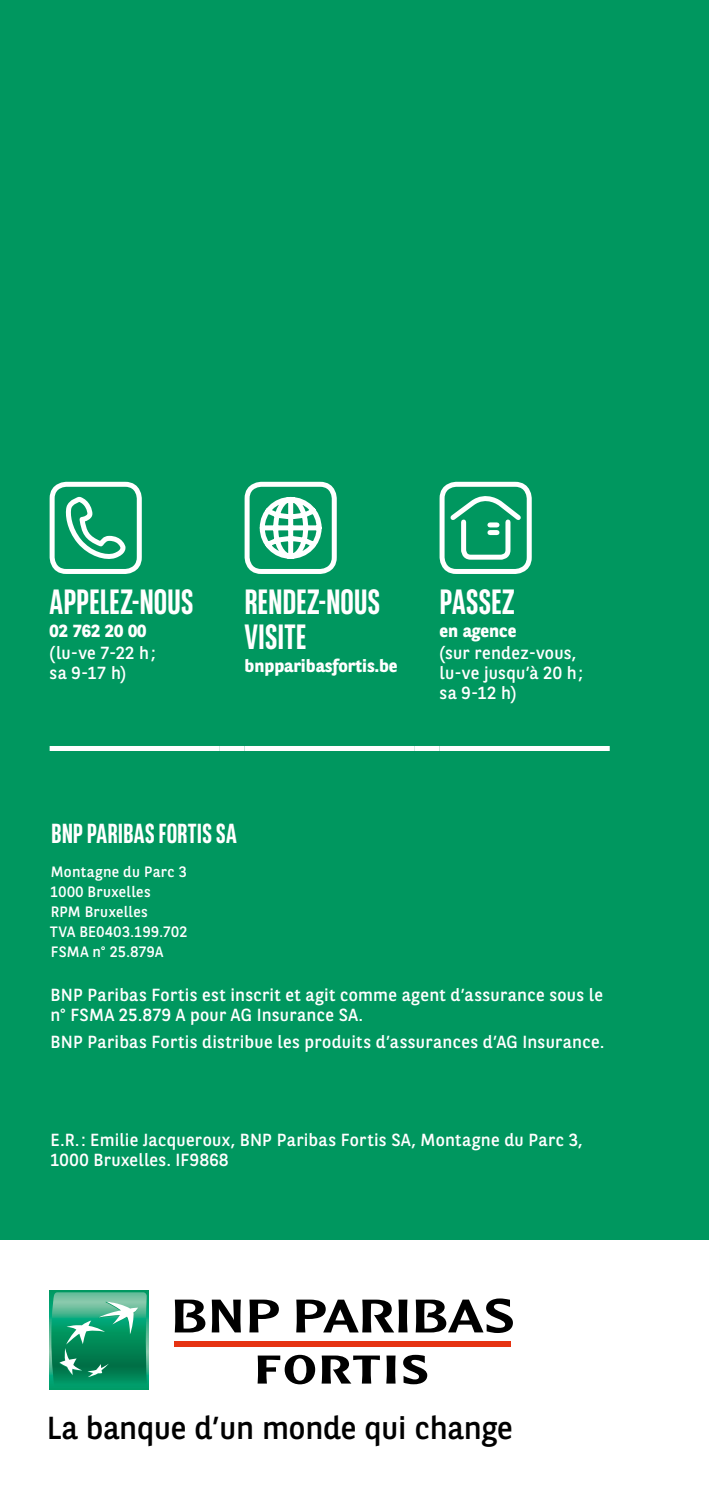
<style>
.page{position:relative;width:709px;height:1489px;background:#fff}
.page>*{position:absolute;margin:0;border:0;box-sizing:border-box;transform-origin:0 0}
.t1{font:700 35px/35px "BNPP Sans Condensed";letter-spacing:-.005em;color:#fff}
.t2{font:31.75px "BNPP Sans";letter-spacing:-.005em;color:#000}
.t3{font:700 27.5px "BNPP Sans Condensed";color:#fff}
.t4{font:17.5px/20px "BNPP Sans";letter-spacing:.02em;color:#fff}
.t5{font:700 17.5px "BNPP Sans";color:#fff}
.t6{font:15px/20px "BNPP Sans";letter-spacing:.025em;color:#fff}
</style>
<div class="page">
<div style="left:0;top:0;width:709px;height:1240px;background:#00975f"></div>
<div style="left:50px;top:1290px;width:99px;height:99px;background:linear-gradient(to right,#009c6a,#009c6a)"></div>
<svg style="left:51px;top:1292px;width:96px;height:94px;background:#2fa078"></svg>
<div style="left:175px;top:1341px;width:336px;height:5px;background:#e63312"></div>
<svg style="left:175px;top:1299px;width:30px;height:33px"></svg>
<svg style="left:212px;top:1299px;width:29px;height:33px"></svg>
<svg style="left:249px;top:1299px;width:30px;height:33px"></svg>
<svg style="left:296px;top:1299px;width:111px;height:33px"></svg>
<svg style="left:415px;top:1298px;width:98px;height:34px"></svg>
<svg style="left:257px;top:1354px;width:58px;height:30px"></svg>
<svg style="left:321px;top:1355px;width:59px;height:28px"></svg>
<svg style="left:386px;top:1355px;width:9px;height:28px"></svg>
<svg style="left:403px;top:1354px;width:24px;height:30px"></svg>
<div style="left:50px;top:746px;width:170px;height:5px;background:#fff"></div>
<div style="left:220px;top:746px;width:24px;height:5px;background:#fff"></div>
<div style="left:244px;top:746px;width:171px;height:5px;background:#fff"></div>
<div style="left:415px;top:746px;width:24px;height:5px;background:#fff"></div>
<div style="left:439px;top:746px;width:170px;height:5px;background:#fff"></div>
<div style="left:50px;top:482px;width:92px;height:92px;border:5px solid #fff;border-radius:14px"></div>
<svg style="left:65px;top:496px;width:61px;height:63px"></svg>
<div style="left:244px;top:482px;width:93px;height:92px;border:5px solid #fff;border-radius:14px"></div>
<svg style="left:259px;top:496px;width:63px;height:63px"></svg>
<div style="left:439px;top:482px;width:92px;height:92px;border:5px solid #fff;border-radius:14px"></div>
<svg style="left:446px;top:492px;width:75px;height:68px"></svg>
<h1 class="t1" style="left:50px;top:585px;width:146px">APPELEZ-NOUS</h1>
<p class="t5" style="left:50px;top:618px;width:98px">02 762 20 00</p>
<p class="t4" style="left:50px;top:642px;width:107px">(lu-ve 7-22 h; sa 9-17 h)</p>
<h1 class="t1" style="left:244px;top:585px;width:137px">RENDEZ-NOUS<br>VISITE</h1>
<p class="t5" style="left:244px;top:653px;width:154px">bnpparibasfortis.be</p>
<h1 class="t1" style="left:439px;top:585px;width:77px">PASSEZ</h1>
<p class="t5" style="left:439px;top:618px;width:78px">en agence</p>
<p class="t4" style="left:439px;top:642px;width:145px">(sur rendez-vous, lu-ve jusqu’à 20 h; sa 9-12 h)</p>
<h3 class="t3" style="left:51px;top:817px;width:187px">BNP PARIBAS FORTIS SA</h3>
<p class="t6" style="left:50px;top:861px;width:139px">Montagne du Parc 3<br>1000 Bruxelles<br>RPM Bruxelles<br>TVA BE0403.199.702<br>FSMA n° 25.879A</p>
<p class="t4" style="left:50px;top:984px;width:554px">BNP Paribas Fortis est inscrit et agit comme agent d’assurance sous le n° FSMA 25.879 A pour AG Insurance SA.</p>
<p class="t4" style="left:51px;top:1031px;width:555px">BNP Paribas Fortis distribue les produits d’assurances d’AG Insurance.</p>
<p class="t4" style="left:50px;top:1129px;width:534px">E.R.: Emilie Jacqueroux, BNP Paribas Fortis SA, Montagne du Parc 3,<br>1000 Bruxelles. IF9868</p>
<h2 class="t2" style="left:47px;top:1405px;width:467px">La banque d’un monde qui change</h2>
</div>
